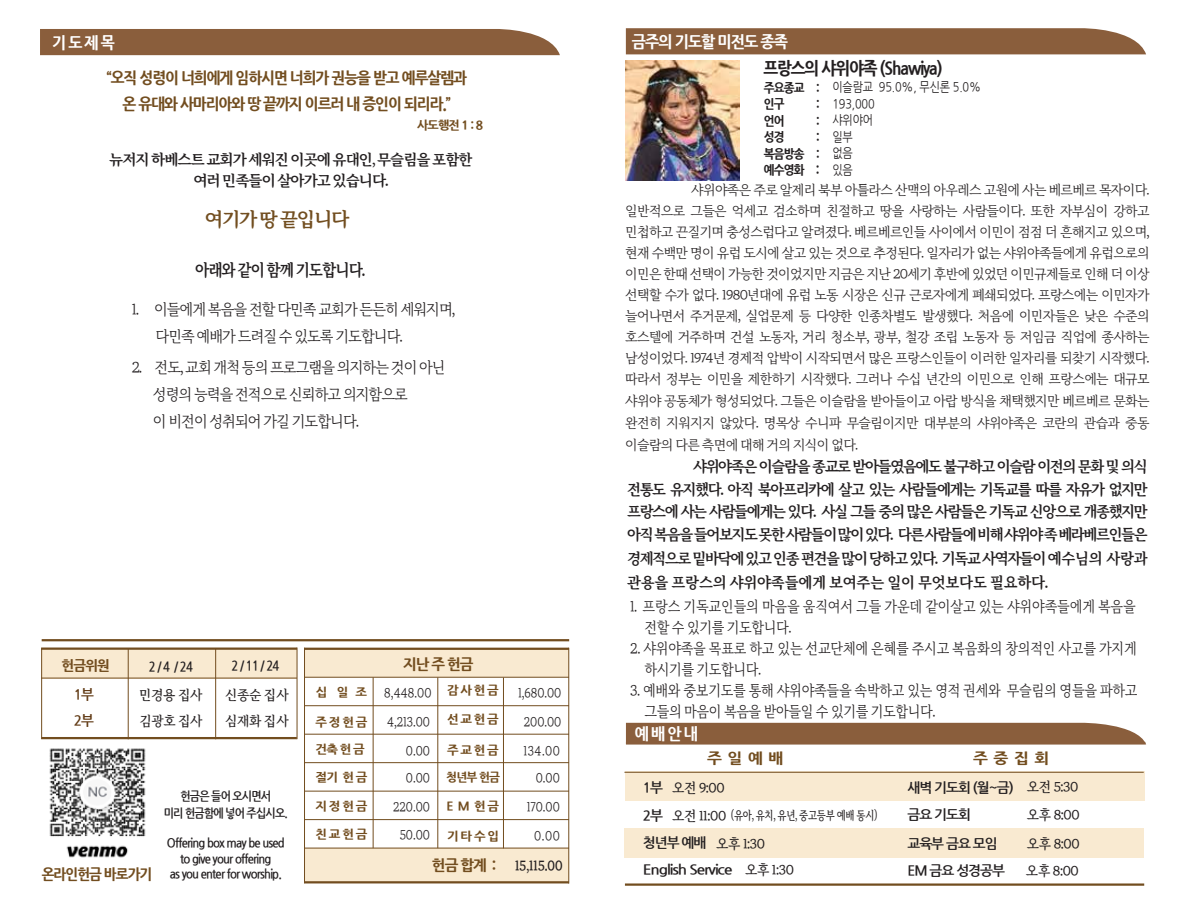
<style>
.page{position:relative;width:1188px;height:918px;background:#fff}
.page>*{position:absolute;margin:0;border:0;box-sizing:border-box;transform-origin:0 0}
.t1{font:700 19.05px "Maru Buri";letter-spacing:-.07em;color:#724e20}
.t2{font:800 18px "Nanum Gothic";letter-spacing:-.07em;color:#231f20;scale:.88 1}
.t3{font:800 16.5px "Nanum Gothic";letter-spacing:-.07em;color:#fff;scale:.92 1}
.t4{font:700 16.5px "Maru Buri";letter-spacing:-.07em;color:#231f20;scale:.89 1}
.t5{font:800 16.5px "Nanum Gothic";letter-spacing:-.07em;color:#fff;scale:.91 1}
.t6{font:800 16.05px/25.8px "Nanum Gothic";letter-spacing:-.07em;color:#724d1f;text-align:center;scale:.92 1}
.t7{font:15.3px/26.8px "Maru Buri";letter-spacing:-.07em;color:#231f20;scale:.93 1}
.t8{font:15px/21px "Maru Buri";letter-spacing:-.025em;color:#231f20;scale:.88 1}
.t9{font:700 15px/22.5px "Maru Buri";letter-spacing:-.095em;color:#231f20;text-align:justify;scale:.96 1}
.t10{font:700 15px/24px "Maru Buri";letter-spacing:-.02em;color:#231f20;scale:.96 1}
.t11{font:800 15px "Nanum Gothic";letter-spacing:-.07em;color:#724d1f}
.t12{font:800 14.85px "Nanum Gothic";color:#724d1f;scale:1.07 1}
.t13{font:700 14.7px/20.5px "Maru Buri";letter-spacing:-.07em;color:#231f20;text-align:center}
.t14{font:700 14.25px "Maru Buri";color:#231f20;scale:.82 1}
.t15{font:800 13.95px "Nanum Gothic";color:#724d1f}
.t16{font:700 13.95px/26.4px "Nanum Gothic";color:#603913}
.t17{font:700 13.8px/27.2px "Nanum Gothic";letter-spacing:-.07em;color:#231f20}
.t18{font:600 13.65px/27.8px "Maru Buri";letter-spacing:-.03em;color:#231f20;scale:.94 1}
.t19{font:13.5px/21.1px "Maru Buri";letter-spacing:-.055em;color:#231f20;text-align:justify;scale:.96 1}
.t20{font:13.5px/29px "Maru Buri";color:#231f20;text-align:right;scale:.82 1}
.t21{font:600 13.5px/26.4px "Maru Buri";letter-spacing:-.03em;color:#231f20;scale:.95 1}
.t22{font:13.5px/28.5px "Maru Buri";letter-spacing:-.055em;color:#231f20;text-align:right;scale:.82 1}
.t23{font:700 13.5px "Nanum Gothic";color:#231f20;scale:.84 1}
.t24{font:700 12.75px "Nanum Gothic";letter-spacing:-.07em;color:#231f20;scale:.89 1}
.t25{font:12.75px/16.5px "Nanum Gothic";letter-spacing:-.015em;color:#231f20;scale:.86 1}
.t26{font:800 12.75px/16.5px "Nanum Gothic";letter-spacing:-.07em;color:#231f20;scale:.9 1}
.t27{font:700 12.3px/17.1px "Nanum Gothic";letter-spacing:-.07em;color:#231f20;text-align:center;scale:.89 1}
.t28{font:800 12.15px "Nanum Gothic";color:#724d1f}
.t29{font:800 12px "Nanum Gothic";letter-spacing:-.07em;color:#724d1f}
.t30{font:600 12px "Maru Buri";letter-spacing:-.03em;color:#231f20;scale:.79 1}
.s1{font-weight:800;font-size:15px;color:#724d1f}
.s2{font-size:13.5px}
</style>
<div class="page">
<div style="left:305px;top:848px;width:264px;height:35px;background:#f9ead1"></div>
<div style="left:305px;top:649px;width:264px;height:28px;background:#f9ead1"></div>
<hr style="left:304px;top:648px;width:265px;height:2px;background:#724d1f">
<hr style="left:304px;top:677px;width:265px;height:1px;background:#724d1f">
<hr style="left:304px;top:705px;width:265px;height:1px;background:#724d1f">
<hr style="left:304px;top:734px;width:265px;height:1px;background:#724d1f">
<hr style="left:304px;top:762px;width:265px;height:1px;background:#724d1f">
<hr style="left:304px;top:791px;width:265px;height:1px;background:#724d1f">
<hr style="left:304px;top:819px;width:265px;height:1px;background:#724d1f">
<hr style="left:304px;top:848px;width:265px;height:1px;background:#724d1f">
<hr style="left:373px;top:677px;width:1px;height:171px;background:#724d1f">
<hr style="left:437px;top:677px;width:1px;height:171px;background:#724d1f">
<hr style="left:503px;top:678px;width:1px;height:170px;background:#724d1f">
<hr style="left:568px;top:648px;width:1px;height:236px;background:#724d1f">
<hr style="left:305px;top:881px;width:264px;height:2px;background:#724d1f">
<div style="left:41px;top:649px;width:256px;height:30px;background:#f9ead1"></div>
<hr style="left:41px;top:648px;width:256px;height:2px;background:#724d1f">
<hr style="left:41px;top:678px;width:256px;height:1px;background:#724d1f">
<hr style="left:41px;top:737px;width:256px;height:2px;background:#724d1f">
<hr style="left:297px;top:648px;width:1px;height:91px;background:#724d1f">
<hr style="left:41px;top:648px;width:1px;height:91px;background:#724d1f">
<hr style="left:128px;top:648px;width:1px;height:91px;background:#724d1f">
<hr style="left:215px;top:648px;width:1px;height:91px;background:#724d1f">
<hr style="left:304px;top:648px;width:1px;height:235px;background:#724d1f">
<hr style="left:42px;top:639px;width:527px;height:2px;background:#724d1f">
<div style="left:40px;top:29px;width:520px;height:26px;background:#8a5e3c"></div>
<img style="left:49px;top:748px;width:97px;height:110px">
<div style="left:624px;top:828px;width:520px;height:30px;background:#f9ead1"></div>
<div style="left:625px;top:771px;width:519px;height:30px;background:#f9ead1"></div>
<div style="left:626px;top:28px;width:520px;height:26px;background:#8a5e3c"></div>
<hr style="left:624px;top:772px;width:520px;height:1px;background:#724d1f">
<hr style="left:625px;top:883px;width:519px;height:3px;background:#724d1f">
<div style="left:626px;top:723px;width:520px;height:21px;background:#8a5e3c"></div>
<img style="left:626px;top:60px;width:114px;height:120px">
<p class="t5" style="left:52px;top:34px;width:70px">기 도 제 목</p>
<p class="t6" style="left:107px;top:65px;width:393px">“오직 성령이 너희에게 임하시면 너희가 권능을 받고 예루살렘과 온 유대와 사마리아와 땅 끝까지 이르러 내 증인이 되리라.”</p>
<p class="t28" style="left:417px;top:118px;width:68px">사도행전 1 : 8</p>
<p class="t13" style="left:109px;top:150px;width:365px">뉴저지 하베스트 교회가 세워진 이곳에 유대인, 무슬림을 포함한 여러 민족들이 살아가고 있습니다.</p>
<h1 class="t1" style="left:205px;top:207px;width:146px">여기가 땅 끝입니다</h1>
<p class="t4" style="left:195px;top:259px;width:193px">아래와 같이 함께 기도합니다.</p>
<p class="t7" style="left:156px;top:296px;width:324px;text-indent:-24px">1. 이들에게 복음을 전할 다민족 교회가 든든히 세워지며, 다민족 예배가 드려질 수 있도록 기도합니다.</p>
<p class="t7" style="left:153px;top:354px;width:316px;text-indent:-21px">2. 전도, 교회 개척 등의 프로그램을 의지하는 것이 아닌 성령의 능력을 전적으로 신뢰하고 의지함으로<br>이 비전이 성취되어 가길 기도합니다.</p>
<p class="t15" style="left:62px;top:658px;width:50px">헌금위원</p>
<p class="t16" style="left:74px;top:681px;width:22px">1부<br>2부</p>
<p class="t23" style="left:149px;top:660px;width:54px">2 / 4 / 24</p>
<p class="t23" style="left:232px;top:659px;width:58px">2 / 11 / 24</p>
<p class="t21" style="left:139px;top:682px;width:68px">민경용 집사 김광호 집사</p>
<p class="t21" style="left:225px;top:682px;width:68px;line-height:25.5px">신종순 집사 심재화 집사</p>
<p class="t27" style="left:164px;top:787px;width:141px">헌금은 들어 오시면서<br>미리 헌금함에 넣어 주십시오.</p>
<p class="t24" style="left:167px;top:837px;width:134px">Offering box may be used</p>
<p class="t24" style="left:180px;top:852px;width:104px">to give your offering</p>
<p class="t24" style="left:42px;top:868px;width:271px"><span class="s1">온라인헌금 바로가기</span> as you enter for worship.</p>
<p class="t11" style="left:403px;top:656px;width:72px">지난 주 헌금</p>
<p class="t29" style="left:316px;top:685px;width:53px">십 일 조</p>
<p class="t29" style="left:447px;top:684px;width:53px">감 사 헌 금</p>
<p class="t20" style="left:384px;top:679px;width:59px">8,448.00<br>4,213.00<br>0.00</p>
<p class="t20" style="left:393px;top:764px;width:46px;line-height:28.5px">0.00<br>220.00<br>50.00</p>
<p class="t29" style="left:447px;top:712px;width:53px">선 교 헌 금</p>
<p class="t29" style="left:316px;top:716px;width:53px">주 정 헌 금</p>
<p class="t29" style="left:316px;top:743px;width:51px">건축 헌 금</p>
<p class="t29" style="left:316px;top:771px;width:53px">절기 헌 금</p>
<p class="t29" style="left:316px;top:800px;width:53px">지 정 헌 금</p>
<p class="t29" style="left:316px;top:828px;width:53px">친 교 헌 금</p>
<p class="t29" style="left:447px;top:743px;width:53px">주 교 헌 금</p>
<p class="t29" style="left:446px;top:771px;width:55px">청년부 헌금</p>
<p class="t29" style="left:447px;top:800px;width:54px">E M 헌 금</p>
<p class="t29" style="left:447px;top:830px;width:53px">기 타 수 입</p>
<p class="t11" style="left:432px;top:857px;width:66px">헌금 합계 :</p>
<p class="t20" style="left:518px;top:679px;width:54px;text-align:center">1,680.00<br>200.00<br>134.00</p>
<p class="t22" style="left:527px;top:764px;width:42px">0.00<br>170.00<br>0.00</p>
<p class="t14" style="left:515px;top:856px;width:59px">15,115.00</p>
<p class="t3" style="left:632px;top:33px;width:171px">금주의 기도할 미전도 종족</p>
<h2 class="t2" style="left:763px;top:58px;width:205px">프랑스의 샤위야족 (Shawiya)</h2>
<p class="t25" style="left:832px;top:79px;width:174px">이슬람교 95.0%, 무신론 5.0%<br>193,000<br>샤위야어<br>일부<br>없음<br>있음</p>
<p class="t19" style="left:625px;top:180px;width:548px;text-indent:66px">샤위야족은 주로 알제리 북부 아틀라스 산맥의 아우레스 고원에 사는 베르베르 목자이다. 일반적으로 그들은 억세고 검소하며 친절하고 땅을 사랑하는 사람들이다. 또한 자부심이 강하고 민첩하고 끈질기며 충성스럽다고 알려졌다. 베르베르인들 사이에서 이민이 점점 더 흔해지고 있으며, 현재 수백만 명이 유럽 도시에 살고 있는 것으로 추정된다. 일자리가 없는 샤위야족들에게 유럽으로의 이민은 한때 선택이 가능한 것이었지만 지금은 지난 20세기 후반에 있었던 이민규제들로 인해 더 이상 선택할 수가 없다. 1980년대에 유럽 노동 시장은 신규 근로자에게 폐쇄되었다. 프랑스에는 이민자가 늘어나면서 주거문제, 실업문제 등 다양한 인종차별도 발생했다. 처음에 이민자들은 낮은 수준의 호스텔에 거주하며 건설 노동자, 거리 청소부, 광부, 철강 조립 노동자 등 저임금 직업에 종사하는 남성이었다. 1974년 경제적 압박이 시작되면서 많은 프랑스인들이 이러한 일자리를 되찾기 시작했다. 따라서 정부는 이민을 제한하기 시작했다. 그러나 수십 년간의 이민으로 인해 프랑스에는 대규모 샤위야 공동체가 형성되었다. 그들은 이슬람을 받아들이고 아랍 방식을 채택했지만 베르베르 문화는 완전히 지워지지 않았다. 명목상 수니파 무슬림이지만 대부분의 샤위야족은 코란의 관습과 중동 이슬람의 다른 측면에 대해 거의 지식이 없다.</p>
<p class="t9" style="left:627px;top:455px;width:544px;text-indent:66px">샤위야족은 이슬람을 종교로 받아들였음에도 불구하고 이슬람 이전의 문화 및 의식 전통도 유지했다. 아직 북아프리카에 살고 있는 사람들에게는 기독교를 따를 자유가 없지만 프랑스에 사는 사람들에게는 있다. 사실 그들 중의 많은 사람들은 기독교 신앙으로 개종했지만 아직 복음을 들어보지도 못한 사람들이 많이 있다. 다른 사람들에 비해 샤위야 족 베라베르인들은</p>
<p class="t10" style="left:627px;top:546px;width:544px">경제적으로 밑바닥에 있고 인종 편견을 많이 당하고 있다. 기독교 사역자들이 예수님의 사랑과 관용을 프랑스의 샤위야족들에게 보여주는 일이 무엇보다도 필요하다.</p>
<p class="t26" style="left:764px;top:80px;width:64px">주요종교 : 인구</p>
<p class="t26" style="left:816px;top:96px;width:6px">:</p>
<p class="t26" style="left:764px;top:113px;width:25px">언어</p>
<p class="t26" style="left:816px;top:113px;width:6px">:</p>
<p class="t26" style="left:764px;top:129px;width:25px">성경</p>
<p class="t26" style="left:764px;top:129px;width:64px;text-align:justify;text-indent:52px">: 복음방송 : 예수영화 <span class="s2">:</span></p>
<p class="t8" style="left:645px;top:596px;width:560px;text-indent:-14px">1. 프랑스 기독교인들의 마음을 움직여서 그들 가운데 같이살고 있는 샤위야족들에게 복음을 전할 수 있기를 기도합니다.</p>
<p class="t8" style="left:645px;top:638px;width:561px;text-indent:-14px">2. 샤위야족을 목표로 하고 있는 선교단체에 은혜를 주시고 복음화의 창의적인 사고를 가지게 하시기를 기도합니다.</p>
<p class="t8" style="left:645px;top:680px;width:562px;text-indent:-14px">3. 예배와 중보기도를 통해 샤위야족들을 속박하고 있는 영적 권세와 무슬림의 영들을 파하고 그들의 마음이 복음을 받아들일 수 있기를 기도합니다.</p>
<p class="t12" style="left:707px;top:751px;width:73px">주 일 예 배</p>
<p class="t17" style="left:643px;top:773px;width:22px;line-height:28.7px">1부<br>2부</p>
<p class="t17" style="left:643px;top:830px;width:91px">청년부 예배<br>English Service</p>
<p class="t3" style="left:635px;top:725px;width:70px">예 배 안 내</p>
<p class="t12" style="left:973px;top:750px;width:73px">주 중 집 회</p>
<p class="t18" style="left:1027px;top:773px;width:58px">오전 5:30 오후 8:00</p>
<p class="t18" style="left:1027px;top:830px;width:58px">오후 8:00</p>
<p class="t18" style="left:672px;top:774px;width:57px">오전 9:00</p>
<p class="t18" style="left:672px;top:802px;width:59px">오전 11:00</p>
<p class="t18" style="left:716px;top:830px;width:54px">오후 1:30</p>
<p class="t18" style="left:745px;top:856px;width:54px">오후 1:30</p>
<p class="t17" style="left:907px;top:774px;width:108px">새벽 기도회 (월~금) 금요 기도회</p>
<p class="t17" style="left:907px;top:830px;width:92px">교육부 금요 모임</p>
<p class="t30" style="left:731px;top:808px;width:187px">(유아, 유치, 유년, 중고등부 예배 동시)</p>
<p class="t18" style="left:1026px;top:857px;width:58px">오후 8:00</p>
<p class="t17" style="left:907px;top:857px;width:99px">EM 금요 성경공부</p>
</div>
